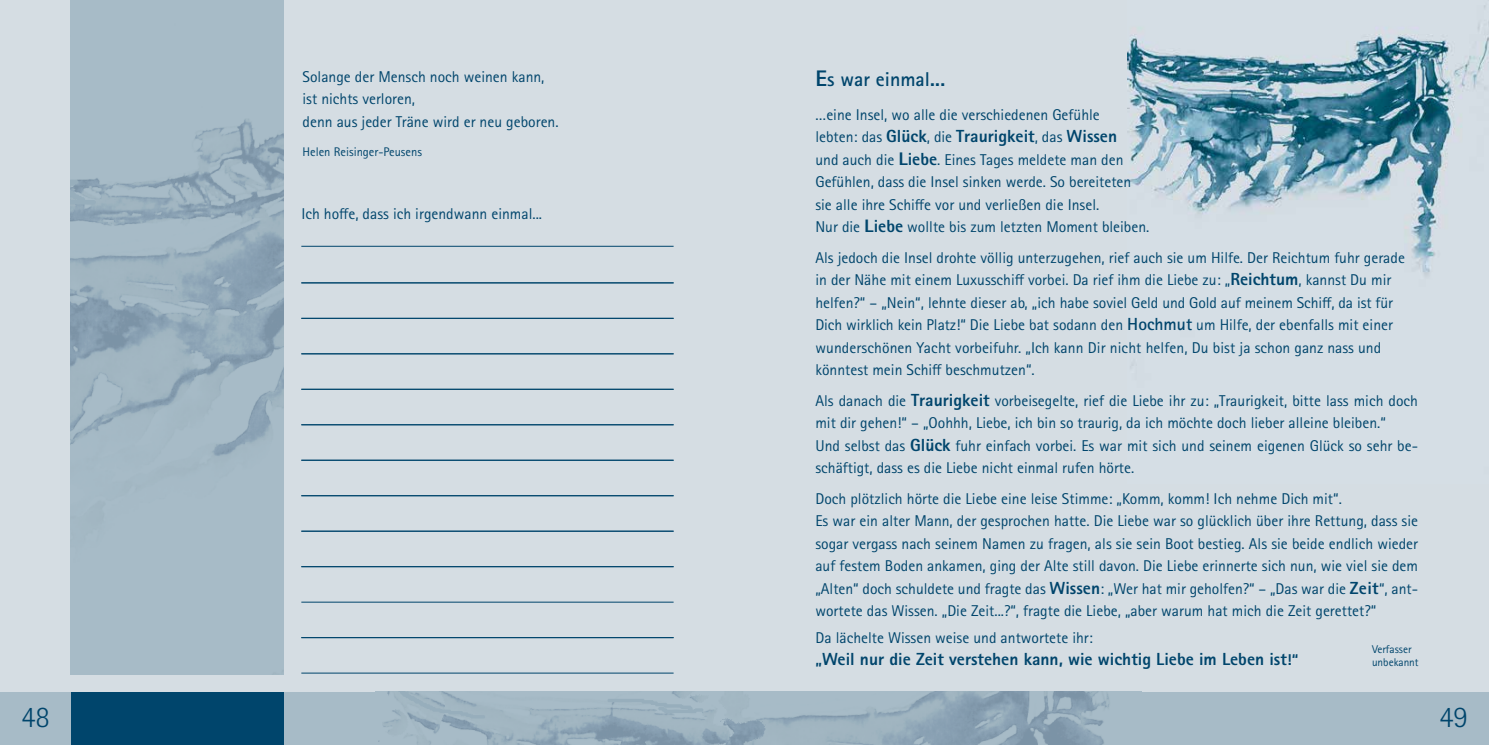
<style>
.page{position:relative;width:1489px;height:745px;background:#fff}
.page>*{position:absolute;margin:0;border:0;box-sizing:border-box;transform-origin:0 0}
.t1{font:300 30px "Rotis Sans Serif Std";color:#00456c}
.t2{font:700 20px "Rotis Sans Serif Std";color:#00456c}
.t3{font:800 17.5px "Rotis Sans Serif Std";color:#00456c}
.t4{font:15.62px/22.5px "Rotis Sans Serif Std";color:#00456c}
.t5{font:15.62px "Rotis Sans Serif Std";color:#00456c}
.t6{font:12.5px "Rotis Sans Serif Std";color:#00456c}
.t7{font:11.25px/12.5px "Rotis Sans Serif Std";color:#00456c}
.s1{font-weight:800;font-size:22.5px}
.s2{font-weight:400;font-size:15.62px}
.s3{font-weight:800;font-size:18.25px}
.s4{font-weight:800;font-size:17.5px}
.s5{font-weight:800;font-size:18px}
.s6{font-weight:700;font-size:17.5px}
.s7{font-size:15.62px}
</style>
<div class="page">
<div style="left:0;top:0;width:1488px;height:744px;background:#d5dde3"></div>
<div style="left:0;top:691px;width:1488px;height:53px;background:#a7bbc7"></div>
<div style="left:71px;top:691px;width:212px;height:53px;background:#00456c"></div>
<img style="left:1127px;top:5px;width:361px;height:361px">
<hr style="left:301px;top:246px;width:372px;height:1px;background:#00456c">
<hr style="left:301px;top:601px;width:372px;height:1px;background:#00456c">
<hr style="left:301px;top:672px;width:372px;height:1px;background:#00456c">
<hr style="left:301px;top:282px;width:372px;height:1px;background:#00456c">
<hr style="left:301px;top:318px;width:372px;height:1px;background:#00456c">
<hr style="left:301px;top:353px;width:372px;height:1px;background:#00456c">
<hr style="left:301px;top:389px;width:372px;height:1px;background:#00456c">
<hr style="left:301px;top:424px;width:372px;height:1px;background:#00456c">
<hr style="left:301px;top:459px;width:372px;height:1px;background:#00456c">
<hr style="left:301px;top:495px;width:372px;height:1px;background:#00456c">
<hr style="left:301px;top:530px;width:372px;height:1px;background:#00456c">
<hr style="left:301px;top:566px;width:372px;height:1px;background:#00456c">
<hr style="left:301px;top:637px;width:372px;height:1px;background:#00456c">
<img style="left:71px;top:0;width:212px;height:673px">
<img style="left:378px;top:691px;width:731px;height:53px">
<p class="t4" style="left:302px;top:65px;width:257px">Solange der Mensch noch weinen kann, ist nichts verloren,<br>denn aus jeder Träne wird er neu geboren.</p>
<p class="t6" style="left:302px;top:144px;width:121px">Helen Reisinger-Peusens</p>
<p class="t4" style="left:301px;top:203px;width:242px">Ich hoffe, dass ich irgendwann einmal...</p>
<p class="t2" style="left:815px;top:67px;width:131px"><span class="s1">E</span>s war einmal...</p>
<p class="t4" style="left:815px;top:103px;width:286px">...eine Insel, wo alle die verschiedenen Gefühle</p>
<p class="t3" style="left:815px;top:125px;width:303px"><span class="s2">lebten: das</span> Glück<span class="s2">, die</span> Traurigkeit<span class="s2">, das</span> Wissen</p>
<p class="t4" style="left:815px;top:148px;width:335px">und auch die <span class="s3">L</span><span class="s4">iebe</span>. Eines Tages meldete man den Gefühlen, dass die Insel sinken werde. So bereiteten sie alle ihre Schiffe vor und verließen die Insel.<br>Nur die <span class="s5">L</span><span class="s4">iebe</span> wollte bis zum letzten Moment bleiben.</p>
<p class="t4" style="left:815px;top:246px;width:591px">Als jedoch die Insel drohte völlig unterzugehen, rief auch sie um Hilfe. Der Reichtum fuhr gerade in der Nähe mit einem Luxusschiff vorbei. Da rief ihm die Liebe zu: „<span class="s4">Reichtum</span>, kannst Du mir helfen?“ – „Nein“, lehnte dieser ab, „ich habe soviel Geld und Gold auf meinem Schiff, da ist für Dich wirklich kein Platz!“ Die Liebe bat sodann den <span class="s6">Hochmut</span> um Hilfe, der ebenfalls mit einer wunderschönen Yacht vorbeifuhr. „Ich kann Dir nicht helfen, Du bist ja schon ganz nass und könntest mein Schiff beschmutzen“.</p>
<p class="t4" style="left:815px;top:389px;width:604px">Als danach die <span class="s4">Traurigkeit</span> vorbeisegelte, rief die Liebe ihr zu: „Traurigkeit, bitte lass mich doch mit dir gehen!“ – „Oohhh, Liebe, ich bin so traurig, da ich möchte doch lieber alleine bleiben.“<br>Und selbst das <span class="s4">Glück</span> fuhr einfach vorbei. Es war mit sich und seinem eigenen Glück so sehr be&shy;schäftigt, dass es die Liebe nicht einmal rufen hörte.</p>
<p class="t4" style="left:815px;top:487px;width:604px">Doch plötzlich hörte die Liebe eine leise Stimme: „Komm, komm! Ich nehme Dich mit“.<br>Es war ein alter Mann, der gesprochen hatte. Die Liebe war so glücklich über ihre Rettung, dass sie sogar vergass nach seinem Namen zu fragen, als sie sein Boot bestieg. Als sie beide endlich wieder auf festem Boden ankamen, ging der Alte still davon. Die Liebe erinnerte sich nun, wie viel sie dem „Alten“ doch schuldete und fragte das <span class="s4">Wissen</span>: „Wer hat mir geholfen?“ – „Das war die <span class="s4">Zeit</span>“, ant&shy;wortete das Wissen. „Die Zeit...?“, fragte die Liebe, „aber warum hat mich die Zeit gerettet?“</p>
<p class="t5" style="left:815px;top:628px;width:279px">Da lächelte Wissen weise und antwortete ihr:</p>
<p class="t3" style="left:815px;top:648px;width:484px"><span class="s7">„</span>Weil nur die Zeit verstehen kann, wie wichtig Liebe im Leben ist<span class="s7">!“</span></p>
<p class="t7" style="left:1371px;top:643px;width:48px">Verfasser unbekannt</p>
<h1 class="t1" style="left:21px;top:698px;width:30px">48</h1>
<h1 class="t1" style="left:1438px;top:698px;width:30px">49</h1>
</div>
